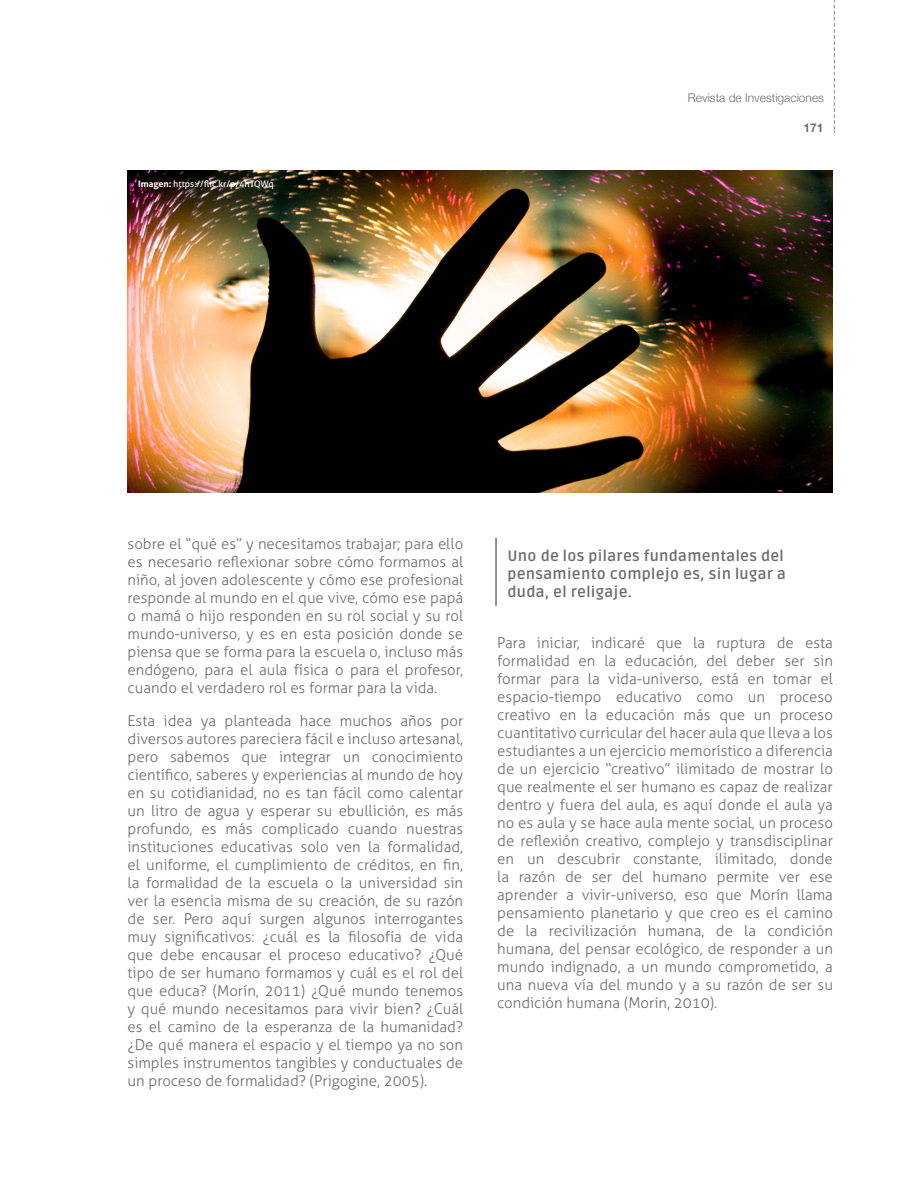
<style>
.page{position:relative;width:918px;height:1188px;background:#fff}
.page>*{position:absolute;margin:0;border:0;box-sizing:border-box;transform-origin:0 0}
.t1{font:300 15px/18px "Aller";color:#6c6d70;text-align:justify}
.Bocadillo{font:700 15px/18px "Ruda";letter-spacing:.02em;color:#6c6d70}
.t2{font:300 12px "Helvetica Neue";color:#6c6d70}
.t3{font:700 12px "Helvetica Neue";color:#6c6d70}
.t4{font:9px "Aller";color:#fff}
.s1{font-weight:700}
</style>
<div class="page">
<hr style="left:495px;top:538px;width:2px;height:68px;background:#6c6d70">
<img style="left:128px;top:170px;width:705px;height:322px">
<svg style="left:834px;top:1px;width:1px;height:132px"></svg>
<p class="t4" style="left:138px;top:179px;width:137px"><span class="s1">Imagen:</span> https://flic.kr/p/4hTQWq</p>
<p class="t2" style="left:688px;top:88px;width:138px">Revista de Investigaciones</p>
<p class="t3" style="left:804px;top:118px;width:22px">171</p>
<p class="t1" style="left:128px;top:535px;width:337px">sobre el “qué es” y necesitamos trabajar; para ello es necesario reflexionar sobre cómo formamos al niño, al joven adolescente y cómo ese profesional responde al mundo en el que vive, cómo ese papá o mamá o hijo responden en su rol social y su rol mundo-universo, y es en esta posición donde se piensa que se forma para la escuela o, incluso más endógeno, para el aula física o para el profesor, cuando el verdadero rol es formar para la vida.</p>
<p class="t1" style="left:128px;top:712px;width:337px">Esta idea ya planteada hace muchos años por diversos autores pareciera fácil e incluso artesanal, pero sabemos que integrar un conocimiento científico, saberes y experiencias al mundo de hoy en su cotidianidad, no es tan fácil como calentar un litro de agua y esperar su ebullición, es más profundo, es más complicado cuando nuestras instituciones educativas solo ven la formalidad, el uniforme, el cumplimiento de créditos, en fin, la formalidad de la escuela o la universidad sin ver la esencia misma de su creación, de su razón de ser. Pero aquí surgen algunos interrogantes muy significativos: ¿cuál es la filosofía de vida que debe encausar el proceso educativo? ¿Qué tipo de ser humano formamos y cuál es el rol del que educa? (Morín, 2011) ¿Qué mundo tenemos y qué mundo necesitamos para vivir bien? ¿Cuál es el camino de la esperanza de la humanidad? ¿De qué manera el espacio y el tiempo ya no son simples instrumentos tangibles y conductuales de un proceso de formalidad? (Prigogine, 2005).</p>
<p class="Bocadillo" style="left:507px;top:547px;width:280px">Uno de los pilares fundamentales del pensamiento complejo es, sin lugar a duda, el religaje.</p>
<p class="t1" style="left:497px;top:633px;width:337px">Para iniciar, indicaré que la ruptura de esta formalidad en la educación, del deber ser sin formar para la vida-universo, está en tomar el espacio-tiempo educativo como un proceso creativo en la educación más que un proceso cuantitativo curricular del hacer aula que lleva a los estudiantes a un ejercicio memorístico a diferencia de un ejercicio “creativo” ilimitado de mostrar lo que realmente el ser humano es capaz de realizar dentro y fuera del aula, es aquí donde el aula ya no es aula y se hace aula mente social, un proceso de reflexión creativo, complejo y transdisciplinar en un descubrir constante, ilimitado, donde la razón de ser del humano permite ver ese aprender a vivir-universo, eso que Morín llama pensamiento planetario y que creo es el camino de la recivilización humana, de la condición humana, del pensar ecológico, de responder a un mundo indignado, a un mundo comprometido, a una nueva vía del mundo y a su razón de ser su condición humana (Morín, 2010).</p>
</div>
